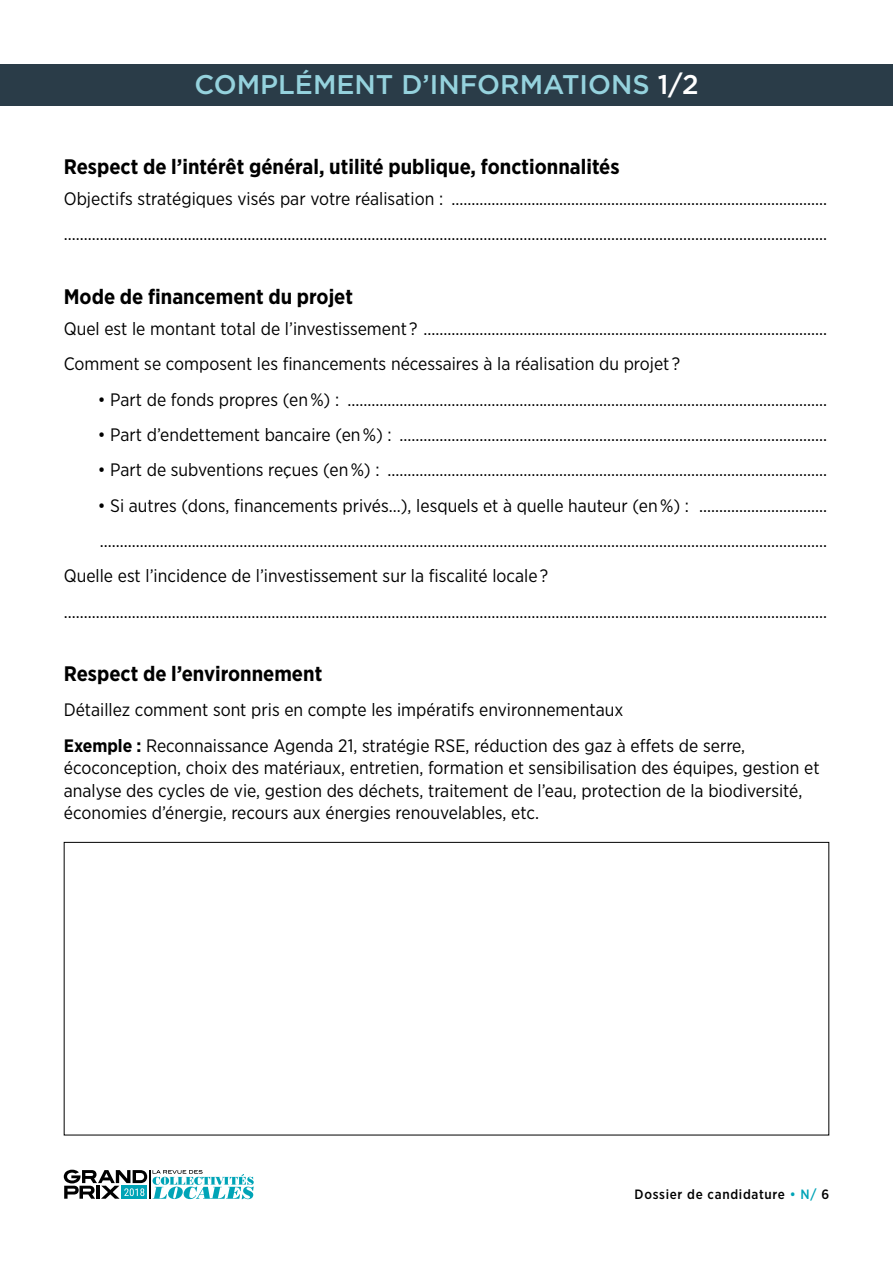
<style>
.page{position:relative;width:893px;height:1263px;background:#fff}
.page>*{position:absolute;margin:0;border:0;box-sizing:border-box;transform-origin:0 0}
.t1{font:500 27px "Gotham";color:#95d2dd}
.t2{font:700 21px "Gotham Narrow";color:#000}
.t3{font:18px/35.2px "Gotham Narrow";color:#000}
.t4{font:500 13.5px "Gotham Narrow";letter-spacing:.05em;color:#000}
.s1{color:#fff}
.s2{font-weight:700}
.s3{color:#00a4b7}
</style>
<div class="page">
<svg style="left:64px;top:1170px;width:190px;height:29px"></svg>
<div style="left:0;top:64px;width:893px;height:41px;background:#2a3c48"></div>
<h1 class="t1" style="left:194px;top:67px;width:506px">COMPLÉMENT D’INFORMATIONS <span class="s1">1/2</span></h1>
<p class="t2" style="left:64px;top:153px;width:557px">Respect de l’intérêt général, utilité publique, fonctionnalités</p>
<p class="t3" style="left:64px;top:181px;width:765px">Objectifs stratégiques visés par votre réalisation : .............................................................................................. ...............................................................................................................................................................................................</p>
<p class="t2" style="left:64px;top:283px;width:291px">Mode de financement du projet</p>
<p class="t3" style="left:64px;top:311px;width:765px">Quel est le montant total de l’investissement ? .....................................................................................................<br>Comment se composent les financements nécessaires à la réalisation du projet ?</p>
<p class="t3" style="left:98px;top:381px;width:731px">• Part de fonds propres (en %) : ........................................................................................................................</p>
<p class="t3" style="left:98px;top:417px;width:731px">• Part d’endettement bancaire (en %) : ...........................................................................................................</p>
<p class="t3" style="left:98px;top:452px;width:731px">• Part de subventions reçues (en %) : ..............................................................................................................</p>
<p class="t3" style="left:98px;top:487px;width:731px">• Si autres (dons, financements privés…), lesquels et à quelle hauteur (en %) : ................................</p>
<p class="t3" style="left:100px;top:523px;width:729px">......................................................................................................................................................................................</p>
<p class="t3" style="left:64px;top:558px;width:486px">Quelle est l’incidence de l’investissement sur la fiscalité locale ?</p>
<p class="t3" style="left:64px;top:593px;width:765px">...............................................................................................................................................................................................</p>
<p class="t2" style="left:64px;top:660px;width:260px">Respect de l’environnement</p>
<p class="t3" style="left:64px;top:692px;width:683px">Détaillez comment sont pris en compte les impératifs environnementaux<br><span class="s2">Exemple :</span> Reconnaissance Agenda 21, stratégie RSE, réduction des gaz à effets de serre,</p>
<p class="t3" style="left:64px;top:756px;width:757px;line-height:22.5px">écoconception, choix des matériaux, entretien, formation et sensibilisation des équipes, gestion et analyse des cycles de vie, gestion des déchets, traitement de l’eau, protection de la biodiversité, économies d’énergie, recours aux énergies renouvelables, etc.</p>
<p class="t4" style="left:635px;top:1186px;width:196px">Dossier de candidature <span class="s3">• N/</span> 6</p>
</div>
